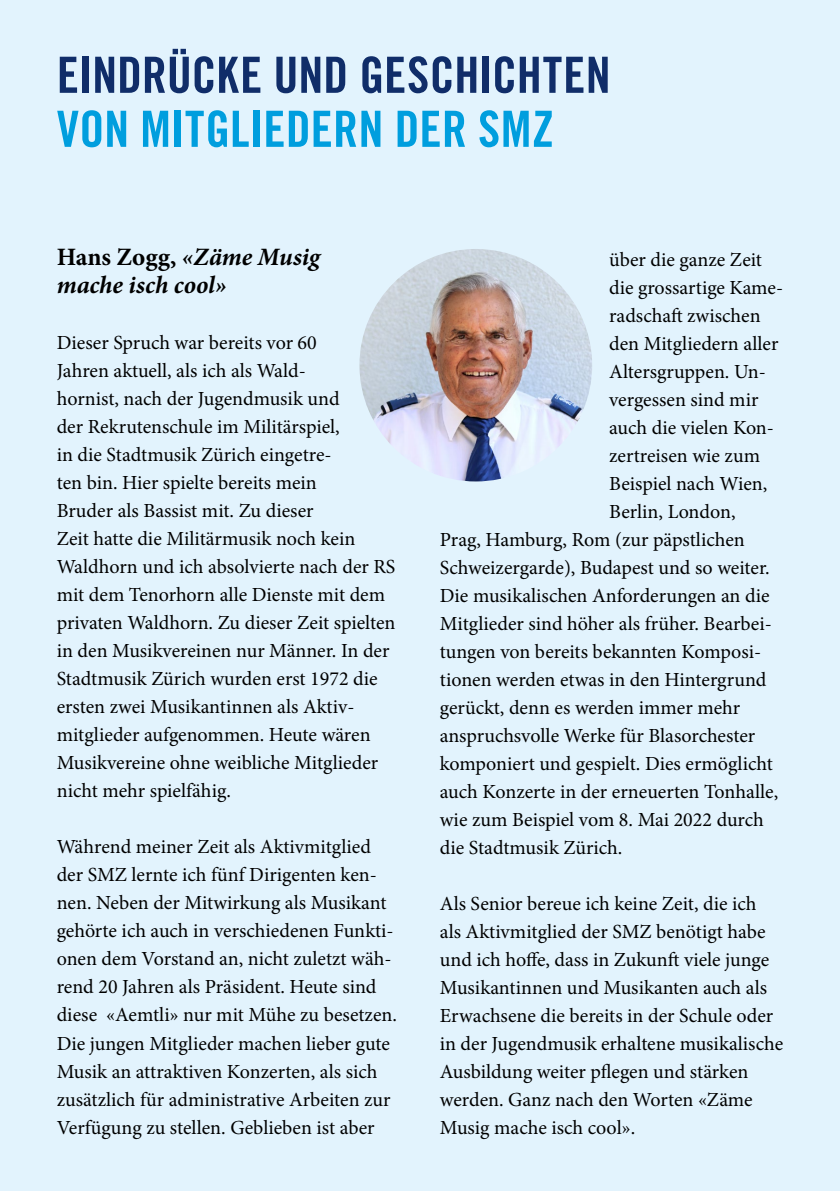
<style>
.page{position:relative;width:840px;height:1191px;background:#fff}
.page>*{position:absolute;margin:0;border:0;box-sizing:border-box;transform-origin:0 0}
.t1{font:50px "Trade Gothic LT Std Bd Cn 20";letter-spacing:-.005em;color:#102d69}
.t2{font:50px "Trade Gothic LT Std Bd Cn 20";letter-spacing:.005em;color:#009ede}
.t3{font:italic 700 25px/28px "Minion Pro";letter-spacing:-.005em;color:#000}
.t4{font:20px/28px "Minion Pro";color:#000}
.s1{font-style:normal}
</style>
<div class="page">
<div style="left:0;top:0;width:839px;height:1191px;background:#e2f3fd"></div>
<img style="left:359px;top:249px;width:232px;height:232px;border-radius:116px">
<h1 class="t1" style="left:57px;top:45px;width:555px">EINDRÜCKE UND GESCHICHTEN</h1>
<h1 class="t2" style="left:57px;top:99px;width:498px">VON MITGLIEDERN DER SMZ</h1>
<p class="t3" style="left:57px;top:243px;width:264px"><span class="s1">Hans Zogg,</span> «Zäme Musig mache isch cool»</p>
<p class="t4" style="left:57px;top:329px;width:340px">Dieser Spruch war bereits vor 60<br>Jahren aktuell, als ich als Wald-<br>hornist, nach der Jugendmusik und<br>der Rekrutenschule im Militärspiel,<br>in die Stadtmusik Zürich eingetre-<br>ten bin. Hier spielte bereits mein<br>Bruder als Bassist mit. Zu dieser<br>Zeit hatte die Militärmusik noch kein Waldhorn und ich absolvierte nach der RS mit dem Tenorhorn alle Dienste mit dem privaten Waldhorn. Zu dieser Zeit spielten in den Musikvereinen nur Männer. In der Stadtmusik Zürich wurden erst 1972 die ersten zwei Musikantinnen als Aktiv&shy;mitglieder aufgenommen. Heute wären Musikvereine ohne weibliche Mitglieder nicht mehr spielfähig.</p>
<p class="t4" style="left:57px;top:833px;width:341px">Während meiner Zeit als Aktivmitglied der SMZ lernte ich fünf Dirigenten ken&shy;nen. Neben der Mitwirkung als Musikant gehörte ich auch in verschiedenen Funkti&shy;onen dem Vorstand an, nicht zuletzt wäh&shy;rend 20 Jahren als Präsident. Heute sind diese «Aemtli» nur mit Mühe zu besetzen.<br>Die jungen Mitglieder machen lieber gute Musik an attraktiven Konzerten, als sich zusätzlich für administrative Arbeiten zur Verfügung zu stellen. Geblieben ist aber</p>
<p class="t4" style="left:609px;top:246px;width:154px">über die ganze Zeit</p>
<p class="t4" style="left:609px;top:274px;width:175px">die grossartige Kame-</p>
<p class="t4" style="left:609px;top:302px;width:153px">radschaft zwischen</p>
<p class="t4" style="left:609px;top:330px;width:171px">den Mitgliedern aller</p>
<p class="t4" style="left:609px;top:358px;width:158px">Altersgruppen. Un-</p>
<p class="t4" style="left:609px;top:386px;width:151px">vergessen sind mir</p>
<p class="t4" style="left:609px;top:414px;width:166px">auch die vielen Kon-</p>
<p class="t4" style="left:609px;top:442px;width:152px">zertreisen wie zum</p>
<p class="t4" style="left:609px;top:470px;width:160px">Beispiel nach Wien,</p>
<p class="t4" style="left:609px;top:498px;width:128px">Berlin, London,</p>
<p class="t4" style="left:439px;top:526px;width:306px">Prag, Hamburg, Rom (zur päpstlichen</p>
<p class="t4" style="left:439px;top:554px;width:331px">Schweizergarde), Budapest und so weiter.</p>
<p class="t4" style="left:439px;top:582px;width:331px">Die musikalischen Anforderungen an die</p>
<p class="t4" style="left:439px;top:610px;width:333px">Mitglieder sind höher als früher. Bearbei-</p>
<p class="t4" style="left:439px;top:638px;width:322px">tungen von bereits bekannten Komposi-</p>
<p class="t4" style="left:439px;top:666px;width:328px">tionen werden etwas in den Hintergrund</p>
<p class="t4" style="left:439px;top:694px;width:302px">gerückt, denn es werden immer mehr</p>
<p class="t4" style="left:439px;top:722px;width:317px">anspruchsvolle Werke für Blasorchester</p>
<p class="t4" style="left:439px;top:750px;width:334px">komponiert und gespielt. Dies ermöglicht</p>
<p class="t4" style="left:439px;top:778px;width:339px">auch Konzerte in der erneuerten Tonhalle,</p>
<p class="t4" style="left:439px;top:806px;width:325px">wie zum Beispiel vom 8. Mai 2022 durch</p>
<p class="t4" style="left:439px;top:834px;width:184px">die Stadtmusik Zürich.</p>
<p class="t4" style="left:439px;top:890px;width:344px">Als Senior bereue ich keine Zeit, die ich<br>als Aktivmitglied der SMZ benötigt habe und ich hoffe, dass in Zukunft viele junge Musikantinnen und Musikanten auch als Erwachsene die bereits in der Schule oder in der Jugendmusik erhaltene musikalische Ausbildung weiter pflegen und stärken werden. Ganz nach den Worten «Zäme Musig mache isch cool».</p>
</div>
